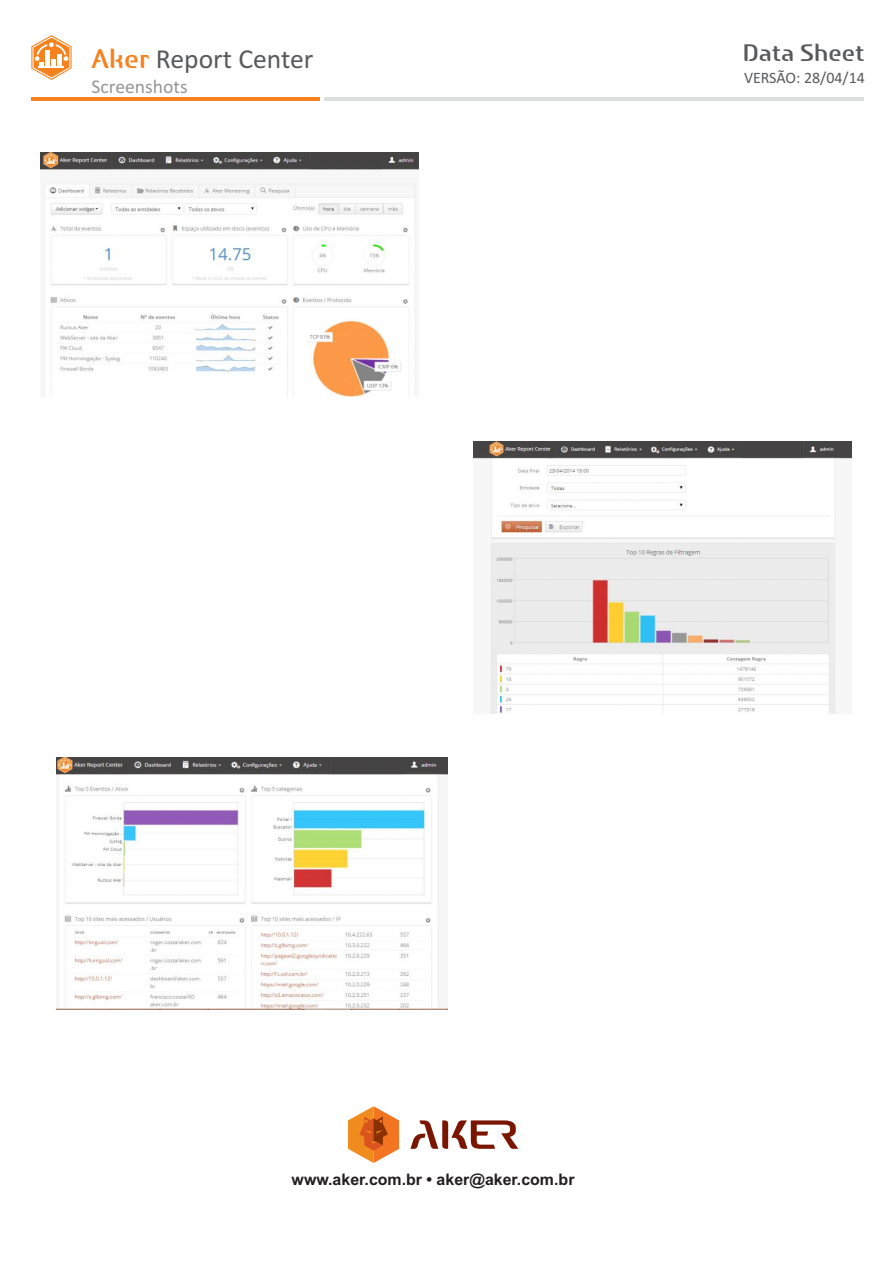
<style>
.page{position:relative;width:893px;height:1263px;background:#fff}
.page>*{position:absolute;margin:0;border:0;box-sizing:border-box;transform-origin:0 0}
.t1{font:27.6px "Calibri";color:#58595b}
.t2{font:24.6px "After Headline";color:#58595b}
.t3{font:19.65px "Calibri";color:#949698}
.t4{font:700 15.9px "Arial";color:#231f20}
.t5{font:15.9px "Calibri";color:#58595b}
.s1{font-family:"After Headline";color:#f5821f}
</style>
<div class="page">
<svg style="left:410px;top:1120px;width:108px;height:29px"></svg>
<svg style="left:348px;top:1106px;width:51px;height:57px"></svg>
<hr style="left:325px;top:97px;width:539px;height:4px;background:#dcddde">
<hr style="left:31px;top:97px;width:289px;height:4px;background:#f5821f">
<svg style="left:31px;top:35px;width:41px;height:45px"></svg>
<hr style="left:38px;top:66px;width:25px;height:2px;background:#fff">
<img style="left:40px;top:153px;width:378px;height:244px">
<img style="left:474px;top:442px;width:378px;height:272px">
<img style="left:57px;top:757px;width:390px;height:252px">
<h1 class="t1" style="left:92px;top:47px;width:223px"><span class="s1">Aker</span> Report Center</h1>
<h2 class="t2" style="left:743px;top:43px;width:123px">Data Sheet</h2>
<p class="t3" style="left:92px;top:78px;width:98px">Screenshots</p>
<p class="t5" style="left:744px;top:71px;width:122px">VERSÃO: 28/04/14</p>
<p class="t4" style="left:292px;top:1173px;width:284px">www.aker.com.br • aker@aker.com.br</p>
</div>
